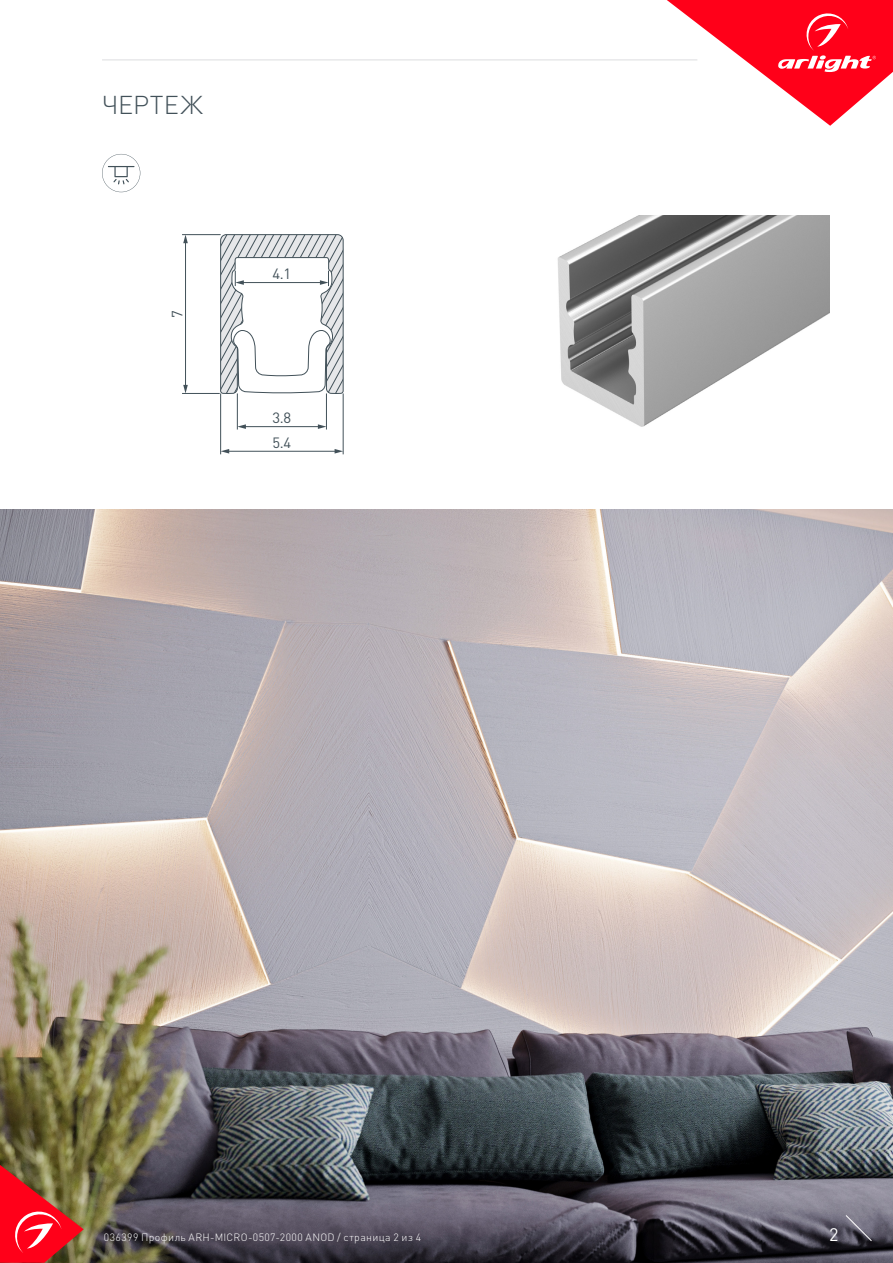
<style>
.page{position:relative;width:893px;height:1263px;background:#fff}
.page>*{position:absolute;margin:0;border:0;box-sizing:border-box;transform-origin:0 0}
.t1{font:300 25.5px "DIN Pro";letter-spacing:.01em;color:#425159}
.t2{font:18px "DIN Pro";color:#fff}
.t3{font:14.7px "DIN Pro";color:#425159}
.t4{font:300 10.5px "DIN Pro";letter-spacing:.04em;color:#fff}
</style>
<div class="page">
<hr style="left:228px;top:451px;width:108px;height:1px;background:#425159">
<svg style="left:335px;top:449px;width:8px;height:4px"></svg>
<svg style="left:221px;top:449px;width:8px;height:4px"></svg>
<hr style="left:244px;top:426px;width:75px;height:1px;background:#425159">
<svg style="left:318px;top:424px;width:8px;height:5px"></svg>
<svg style="left:238px;top:424px;width:8px;height:5px"></svg>
<hr style="left:185px;top:242px;width:1px;height:144px;background:#425159">
<svg style="left:183px;top:235px;width:5px;height:8px"></svg>
<svg style="left:183px;top:385px;width:5px;height:8px"></svg>
<hr style="left:182px;top:234px;width:39px;height:1px;background:#425159">
<hr style="left:182px;top:393px;width:38px;height:1px;background:#425159">
<hr style="left:220px;top:393px;width:1px;height:61px;background:#425159">
<hr style="left:343px;top:393px;width:1px;height:61px;background:#425159">
<hr style="left:237px;top:393px;width:1px;height:36px;background:#425159">
<hr style="left:326px;top:393px;width:1px;height:36px;background:#425159">
<svg style="left:220px;top:234px;width:124px;height:160px"></svg>
<img style="left:0;top:510px;width:893px;height:753px">
<svg style="left:0;top:1165px;width:84px;height:98px;background:#c73a34"></svg>
<svg style="left:845px;top:1215px;width:27px;height:26px"></svg>
<svg style="left:667px;top:0;width:226px;height:126px"></svg>
<hr style="left:102px;top:60px;width:595px;height:1px;background:#dcdddf">
<img style="left:557px;top:215px;width:272px;height:212px">
<svg style="left:102px;top:154px;width:38px;height:38px"></svg>
<p class="t1" style="left:102px;top:87px;width:102px">ЧЕРТЕЖ</p>
<p class="t3" style="left:167px;top:318px;width:9px;rotate:-90deg">7</p>
<p class="t3" style="left:273px;top:263px;width:20px">4.1</p>
<p class="t3" style="left:273px;top:408px;width:20px">3.8</p>
<p class="t3" style="left:273px;top:432px;width:20px">5.4</p>
<p class="t4" style="left:104px;top:1230px;width:319px">036399 Профиль ARH-MICRO-0507-2000 ANOD / страница 2 из 4</p>
<p class="t2" style="left:829px;top:1222px;width:11px">2</p>
</div>
